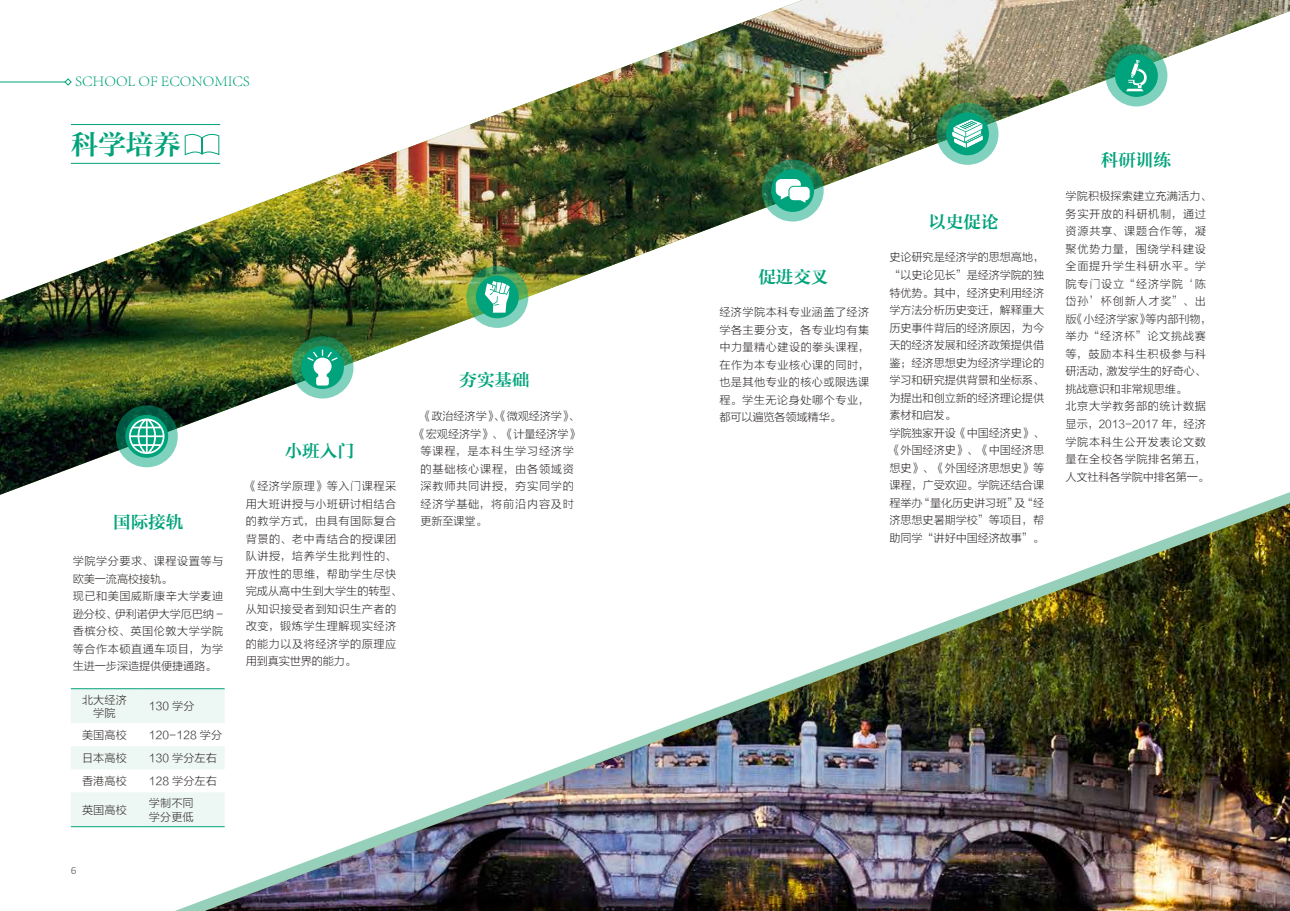
<style>
.page{position:relative;width:1290px;height:911px;background:#fff}
.page>*{position:absolute;margin:0;border:0;box-sizing:border-box;transform-origin:0 0}
.t1{font:27.5px "FZZYSJW1 GB1 0";color:#00a37b}
.t2{font:17.5px "FZZYSJW1 GB1 0";color:#00a37b}
.t3{font:300 15px "Adobe Song Std";color:#00a37b}
.t4{font:11.25px/17.5px "FZLTXHK GBK1 0";letter-spacing:-.02em;color:#3e3a39}
.t5{font:11.25px/17.5px "FZLTXHK GBK1 0";letter-spacing:.045em;color:#3e3a39}
.t6{font:11.25px/17.5px "FZLTXHK GBK1 0";color:#3e3a39;text-align:center}
.t7{font:11.25px/17.5px "FZLTXHK GBK1 0";letter-spacing:.035em;color:#3e3a39}
.t8{font:11.25px/17.5px "FZLTXHK GBK1 0";letter-spacing:.03em;color:#3e3a39}
.t9{font:11.25px "FZLTXHK GBK1 0";letter-spacing:.06em;color:#3e3a39}
.t10{font:300 11.25px "Calibri";color:#595757}
.t11{font:300 11.25px "Calibri";color:#fff}
</style>
<div class="page">
<img style="left:0;top:0;width:1290px;height:495px">
<svg style="left:71px;top:689px;width:104px;height:137px"></svg>
<hr style="left:71px;top:688px;width:67px;height:1px;background:#00a37b">
<hr style="left:138px;top:688px;width:87px;height:1px;background:#00a37b">
<hr style="left:71px;top:826px;width:67px;height:1px;background:#00a37b">
<hr style="left:138px;top:826px;width:87px;height:1px;background:#00a37b">
<svg style="left:116px;top:405px;width:62px;height:62px;background:#3b8f79"></svg>
<div style="left:125px;top:415px;width:43px;height:43px;background:#00a37b;border-radius:50%"></div>
<svg style="left:466px;top:266px;width:62px;height:62px;background:#63b17b"></svg>
<div style="left:476px;top:275px;width:43px;height:43px;background:#00a37b;border-radius:50%"></div>
<svg style="left:762px;top:159px;width:62px;height:62px;background:#4a9c7b"></svg>
<div style="left:771px;top:169px;width:43px;height:43px;background:#00a37b;border-radius:50%"></div>
<svg style="left:936px;top:103px;width:62px;height:62px;background:#59ab8b"></svg>
<div style="left:946px;top:112px;width:43px;height:43px;background:#00a37b;border-radius:50%"></div>
<svg style="left:1105px;top:44px;width:62px;height:62px;background:#5caf91"></svg>
<div style="left:1115px;top:54px;width:43px;height:43px;background:#00a37b;border-radius:50%"></div>
<svg style="left:291px;top:336px;width:62px;height:62px;background:#4ca378"></svg>
<div style="left:301px;top:346px;width:43px;height:43px;background:#00a37b;border-radius:50%"></div>
<svg style="left:129px;top:418px;width:35px;height:36px"></svg>
<div style="left:316px;top:376px;width:13px;height:9px;background:#fff;border-radius:2px"></div>
<svg style="left:307px;top:349px;width:31px;height:29px"></svg>
<svg style="left:485px;top:281px;width:25px;height:32px"></svg>
<div style="left:776px;top:179px;width:25px;height:17px;background:#fff;border-radius:5px"></div>
<div style="left:789px;top:186px;width:21px;height:15px;background:#fff;border-radius:5px"></div>
<div style="left:789px;top:186px;width:21px;height:15px;border:1px solid #00a37b;border-radius:5px"></div>
<svg style="left:950px;top:119px;width:33px;height:30px"></svg>
<svg style="left:1126px;top:60px;width:21px;height:31px"></svg>
<hr style="left:71px;top:163px;width:149px;height:1px;background:#00a37b">
<hr style="left:71px;top:124px;width:149px;height:1px;background:#00a37b">
<svg style="left:184px;top:132px;width:36px;height:23px"></svg>
<svg style="left:175px;top:492px;width:1115px;height:419px"></svg>
<img style="left:206px;top:503px;width:1084px;height:408px">
<hr style="left:0;top:81px;width:66px;height:1px;background:#00a37b">
<svg style="left:64px;top:78px;width:8px;height:8px"></svg>
<h3 class="t3" style="left:75px;top:72px;width:176px">SCHOOL OF ECONOMICS</h3>
<h1 class="t1" style="left:71px;top:129px;width:112px">科学培养</h1>
<h2 class="t2" style="left:113px;top:513px;width:71px">国际接轨</h2>
<p class="t8" style="left:73px;top:553px;width:152px">学院学分要求、课程设置等与欧美一流高校接轨。<br>现已和美国威斯康辛大学麦迪逊分校、伊利诺伊大学厄巴纳 -香槟分校、英国伦敦大学学院等合作本硕直通车项目，为学生进一步深造提供便捷通路。</p>
<p class="t6" style="left:82px;top:693px;width:46px;line-height:13.5px">北大经济学院</p>
<p class="t6" style="left:149px;top:698px;width:47px">130 学分</p>
<p class="t6" style="left:82px;top:726px;width:46px">美国高校</p>
<p class="t6" style="left:149px;top:726px;width:75px">120-128 学分</p>
<p class="t6" style="left:82px;top:750px;width:46px">日本高校</p>
<p class="t6" style="left:149px;top:750px;width:70px">130 学分左右</p>
<p class="t6" style="left:82px;top:773px;width:46px">香港高校</p>
<p class="t6" style="left:149px;top:773px;width:70px">128 学分左右</p>
<p class="t6" style="left:82px;top:801px;width:46px">英国高校</p>
<p class="t6" style="left:149px;top:797px;width:46px;line-height:13.5px;text-align:left">学制不同学分更低</p>
<h2 class="t2" style="left:285px;top:441px;width:72px">小班入门</h2>
<p class="t7" style="left:246px;top:478px;width:158px">《经济学原理》等入门课程采用大班讲授与小班研讨相结合的教学方式，由具有国际复合背景的、老中青结合的授课团队讲授，培养学生批判性的、开放性的思维，帮助学生尽快完成从高中生到大学生的转型、从知识接受者到知识生产者的改变，锻炼学生理解现实经济的能力以及将经济学的原理应用到真实世界的能力。</p>
<h2 class="t2" style="left:459px;top:371px;width:71px">夯实基础</h2>
<p class="t4" style="left:420px;top:407px;width:161px">《政治经济学》、《微观经济学》、</p>
<p class="t4" style="left:415px;top:425px;width:166px">《宏观经济学》、《计量经济学》</p>
<p class="t9" style="left:420px;top:445px;width:155px">等课程，是本科生学习经济学</p>
<p class="t9" style="left:420px;top:462px;width:155px">的基础核心课程，由各领域资</p>
<p class="t9" style="left:420px;top:480px;width:155px">深教师共同讲授，夯实同学的</p>
<p class="t9" style="left:420px;top:497px;width:155px">经济学基础，将前沿内容及时</p>
<p class="t6" style="left:420px;top:513px;width:68px">更新至课堂。</p>
<h2 class="t2" style="left:758px;top:267px;width:71px">促进交叉</h2>
<p class="t6" style="left:719px;top:304px;width:152px;text-align:justify">经济学院本科专业涵盖了经济学各主要分支，各专业均有集中力量精心建设的拳头课程，在作为本专业核心课的同时，也是其他专业的核心或限选课程。学生无论身处哪个专业，都可以遍览各领域精华。</p>
<h2 class="t2" style="left:928px;top:212px;width:71px">以史促论</h2>
<p class="t4" style="left:889px;top:249px;width:156px">史论研究是经济学的思想高地，“以史论见长”是经济学院的独特优势。其中，经济史利用经济学方法分析历史变迁，解释重大历史事件背后的经济原因，为今天的经济发展和经济政策提供借鉴；经济思想史为经济学理论的学习和研究提供背景和坐标系、为提出和创立新的经济理论提供素材和启发。<br>学院独家开设《中国经济史》、《外国经济史》、《中国经济思想史》、《外国经济思想史》等课程，广受欢迎。学院还结合课程举办“量化历史讲习班”及“经济思想史暑期学校”等项目，帮助同学“讲好中国经济故事”。</p>
<h2 class="t2" style="left:1101px;top:151px;width:71px">科研训练</h2>
<p class="t5" style="left:1065px;top:188px;width:148px">学院积极探索建立充满活力、务实开放的科研机制，通过资源共享、课题合作等，凝聚优势力量，围绕学科建设全面提升学生科研水平。学院专门设立“经济学院‘陈岱孙’杯创新人才奖”、出版《小经济学家》等内部刊物，举办“经济杯”论文挑战赛等，鼓励本科生积极参与科研活动，激发学生的好奇心、挑战意识和非常规思维。<br>北京大学教务部的统计数据显示，2013-2017 年，经济学院本科生公开发表论文数量在全校各学院排名第五，人文社科各学院中排名第一。</p>
<p class="t10" style="left:71px;top:863px;width:7px">6</p>
<p class="t11" style="left:1213px;top:863px;width:7px">7</p>
</div>
